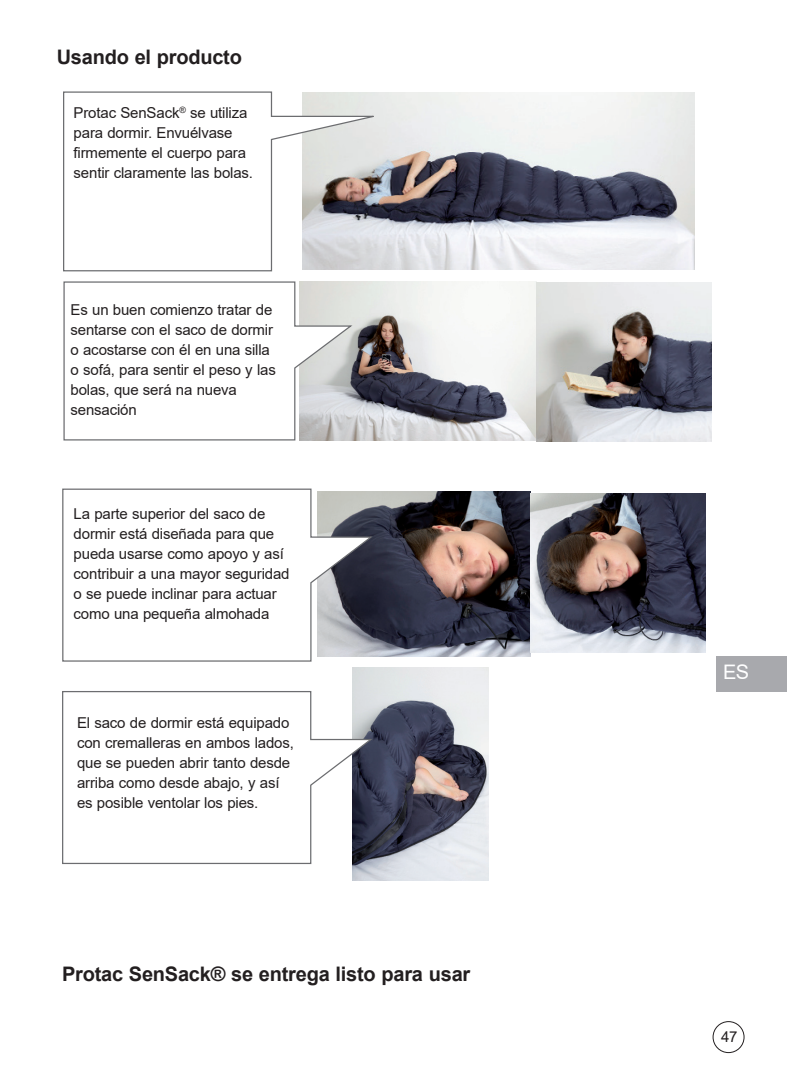
<style>
.page{position:relative;width:787px;height:1092px;background:#fff}
.page>*{position:absolute;margin:0;border:0;box-sizing:border-box;transform-origin:0 0}
.t1{font:700 20px "Arial";letter-spacing:-.01em;color:#231f20}
.t2{font:20px "Arial";color:#fff}
.t3{font:15px/20px "Arial";letter-spacing:-.01em;color:#231f20}
</style>
<div class="page">
<div style="left:712px;top:1021px;width:32px;height:31px;border:1px solid #231f20;border-radius:50%"></div>
<div style="left:716px;top:656px;width:71px;height:35px;background:#a8a9ad"></div>
<img style="left:354px;top:281px;width:182px;height:159px">
<img style="left:374px;top:491px;width:157px;height:166px">
<img style="left:384px;top:92px;width:310px;height:177px">
<svg style="left:62px;top:488px;width:312px;height:174px"></svg>
<svg style="left:63px;top:91px;width:321px;height:181px"></svg>
<img style="left:536px;top:283px;width:175px;height:158px">
<img style="left:531px;top:493px;width:174px;height:160px">
<img style="left:352px;top:667px;width:136px;height:213px">
<svg style="left:62px;top:690px;width:312px;height:174px"></svg>
<svg style="left:63px;top:281px;width:291px;height:160px"></svg>
<h1 class="t1" style="left:57px;top:43px;width:187px">Usando el producto</h1>
<p class="t3" style="left:74px;top:102px;width:181px">Protac SenSack<sup>®</sup> se utiliza para dormir. Envuélvase firmemente el cuerpo para sentir claramente las bolas.</p>
<p class="t3" style="left:71px;top:299px;width:207px">Es un buen comienzo tratar de sentarse con el saco de dormir o acostarse con él en una silla o sofá, para sentir el peso y las bolas, que será na nueva sensación</p>
<p class="t3" style="left:74px;top:503px;width:217px">La parte superior del saco de dormir está diseñada para que pueda usarse como apoyo y así contribuir a una mayor seguridad o se puede inclinar para actuar como una pequeña almohada</p>
<p class="t3" style="left:77px;top:712px;width:218px">El saco de dormir está equipado con cremalleras en ambos lados, que se pueden abrir tanto desde arriba como desde abajo, y así es posible ventolar los pies.</p>
<h1 class="t1" style="left:62px;top:960px;width:410px">Protac SenSack® se entrega listo para usar</h1>
<h1 class="t2" style="left:723px;top:658px;width:28px">ES</h1>
<p class="t3" style="left:721px;top:1026px;width:18px">47</p>
</div>
